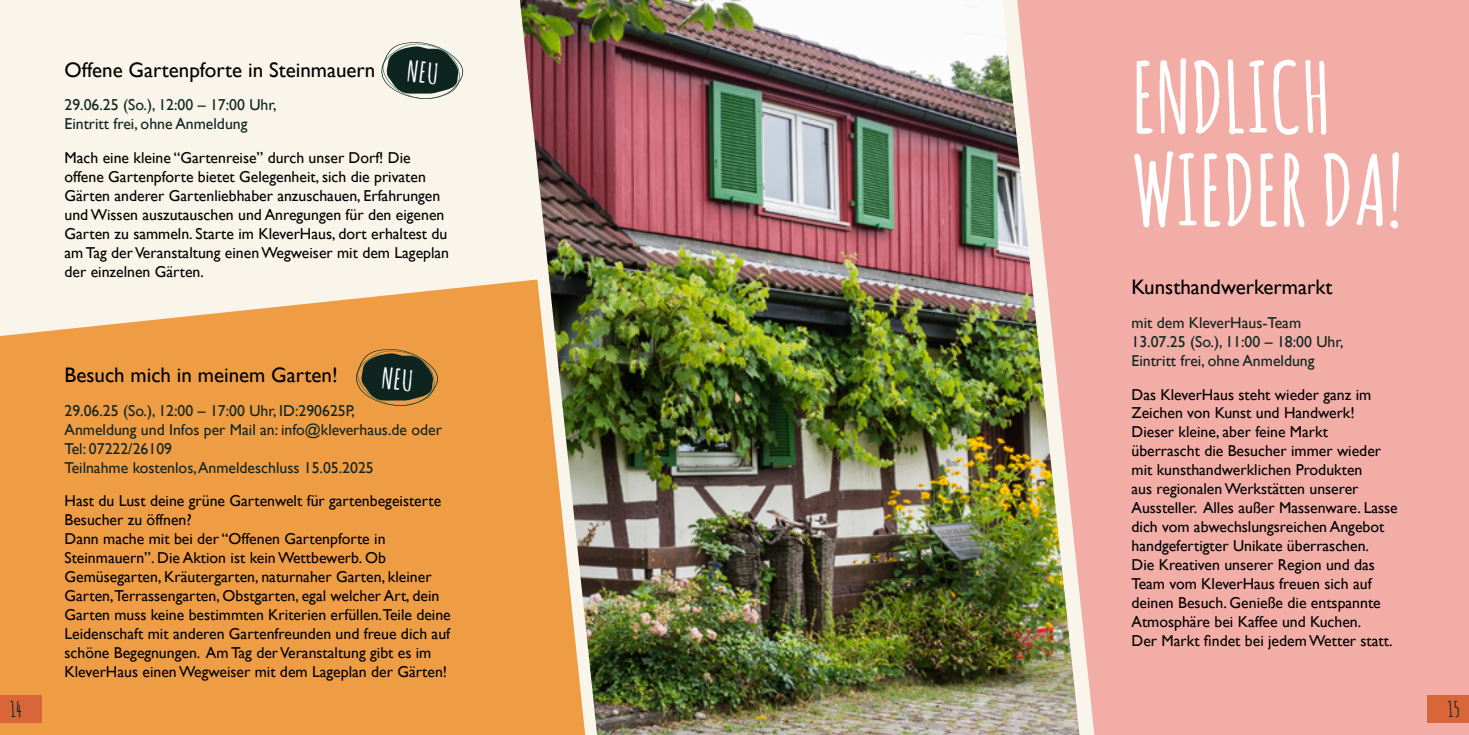
<style>
.page{position:relative;width:1469px;height:735px;background:#fff}
.page>*{position:absolute;margin:0;border:0;box-sizing:border-box;transform-origin:0 0}
.t1{font:700 96.25px/92.8px "Amatic SC";color:#fff}
.t2{font:21px "Gill Sans";color:#000}
.t3{font:700 21px "Amatic SC";color:#0e241f}
.t4{font:15.75px/18.9px "Gill Sans";color:#000}
.t5{font:15.75px/18.9px "Gill Sans";color:#0e241f}
</style>
<div class="page">
<div style="left:0;top:0;width:520px;height:279px;background:#f9f5eb"></div>
<div style="left:0;top:279px;width:520px;height:455px;background:#ef9d45"></div>
<img style="left:520px;top:0;width:497px;height:734px">
<svg style="left:1017px;top:0;width:451px;height:734px;background:#e6aba0"></svg>
<div style="left:1427px;top:694px;width:41px;height:28px;background:#d96639"></div>
<div style="left:0;top:694px;width:42px;height:28px;background:#d96639"></div>
<svg style="left:355px;top:347px;width:84px;height:59px;background:#67552f"></svg>
<svg style="left:380px;top:41px;width:84px;height:59px;background:#6b7871"></svg>
<h2 class="t2" style="left:64px;top:57px;width:312px">Offene Gartenpforte in Steinmauern</h2>
<p class="t5" style="left:64px;top:95px;width:213px">29.06.25 (So.), 12:00 – 17:00 Uhr,<br>Eintritt frei, ohne Anmeldung</p>
<p class="t4" style="left:64px;top:148px;width:386px">Mach eine kleine “Gartenreise” durch unser Dorf! Die offene Gartenpforte bietet Gelegenheit, sich die privaten Gärten anderer Gartenliebhaber anzuschauen, Erfahrungen und Wissen auszutauschen und Anregungen für den eigenen Garten zu sammeln. Starte im KleverHaus, dort erhaltest du am Tag der Veranstaltung einen Wegweiser mit dem Lageplan der einzelnen Gärten.</p>
<h2 class="t2" style="left:64px;top:362px;width:275px">Besuch mich in meinem Garten!</h2>
<p class="t5" style="left:64px;top:400px;width:379px">29.06.25 (So.), 12:00 – 17:00 Uhr, ID:290625P,<br>Anmeldung und Infos per Mail an: info@kleverhaus.de oder Tel: 07222/26109<br>Teilnahme kostenlos, Anmeldeschluss 15.05.2025</p>
<p class="t4" style="left:64px;top:491px;width:388px">Hast du Lust deine grüne Gartenwelt für gartenbegeisterte Besucher zu öffnen?<br>Dann mache mit bei der “Offenen Gartenpforte in Steinmauern”. Die Aktion ist kein Wettbewerb. Ob Gemüsegarten, Kräutergarten, naturnaher Garten, kleiner Garten,Terrassengarten, Obstgarten, egal welcher Art, dein Garten muss keine bestimmten Kriterien erfüllen.Teile deine Leidenschaft mit anderen Gartenfreunden und freue dich auf schöne Begegnungen. Am Tag der Veranstaltung gibt es im KleverHaus einen Wegweiser mit dem Lageplan der Gärten!</p>
<h1 class="t1" style="left:1131px;top:48px;width:273px">ENDLICH<br>WIEDER DA!</h1>
<h2 class="t2" style="left:1131px;top:274px;width:202px">Kunsthandwerkermarkt</h2>
<p class="t5" style="left:1131px;top:313px;width:213px">mit dem KleverHaus-Team<br>13.07.25 (So.), 11:00 – 18:00 Uhr,<br>Eintritt frei, ohne Anmeldung</p>
<p class="t4" style="left:1131px;top:384px;width:268px">Das KleverHaus steht wieder ganz im Zeichen von Kunst und Handwerk!<br>Dieser kleine, aber feine Markt überrascht die Besucher immer wieder mit kunsthandwerklichen Produkten<br>aus regionalen Werkstätten unserer Aussteller. Alles außer Massenware. Lasse dich vom abwechslungsreichen Angebot handgefertigter Unikate überraschen.<br>Die Kreativen unserer Region und das Team vom KleverHaus freuen sich auf deinen Besuch. Genieße die entspannte Atmosphäre bei Kaffee und Kuchen.<br>Der Markt findet bei jedem Wetter statt.</p>
<h2 class="t3" style="left:10px;top:693px;width:13px">14</h2>
<h2 class="t3" style="left:1447px;top:693px;width:14px">15</h2>
</div>
